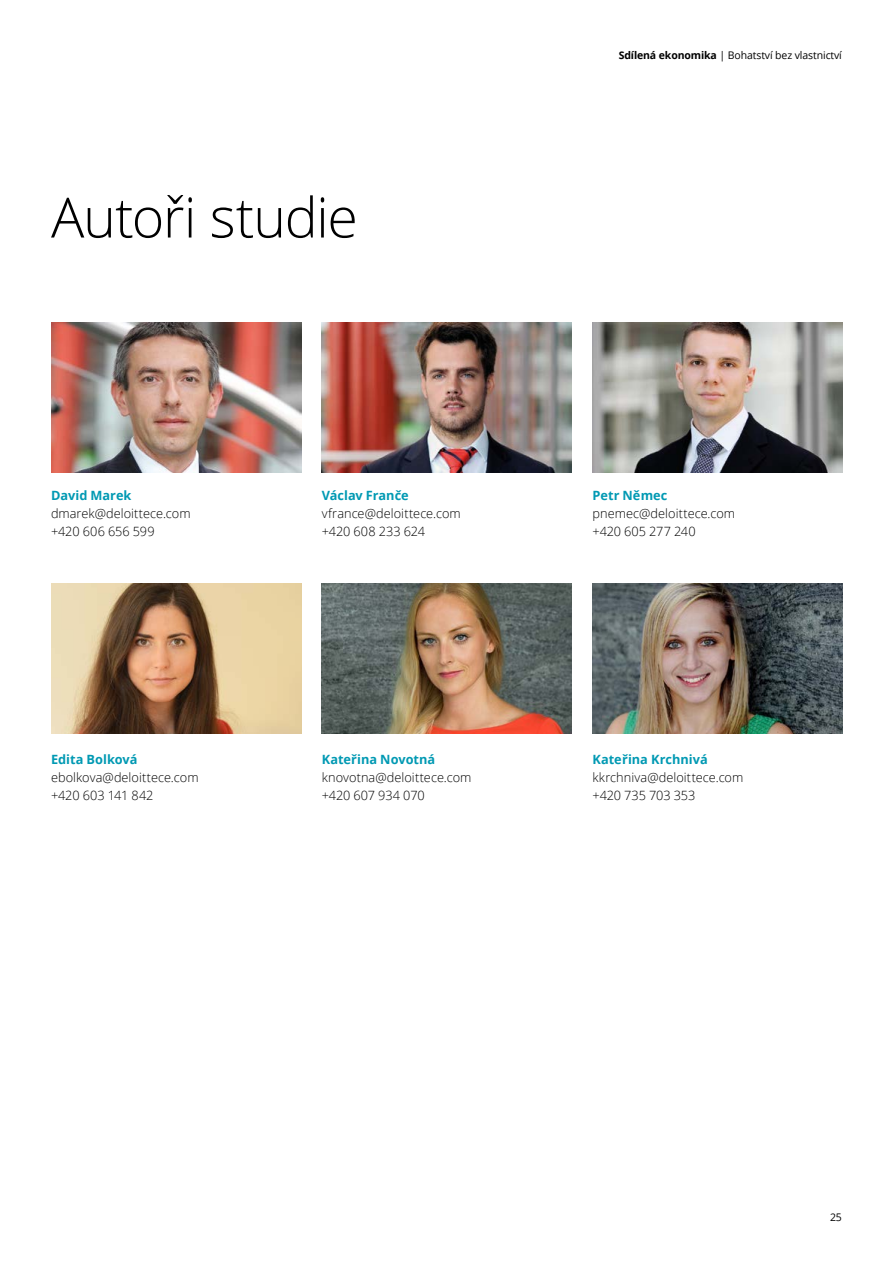
<style>
.page{position:relative;width:893px;height:1263px;background:#fff}
.page>*{position:absolute;margin:0;border:0;box-sizing:border-box;transform-origin:0 0}
.Story_heading_light{font:300 55.5px "Open Sans";letter-spacing:-.02em;color:#000}
.Body_copy__8_5_12pt{font:300 12.75px "Open Sans";color:#000}
.Subhead_A__8_5_12pt{font:700 12.75px "Open Sans";color:#0099b3}
.t1{font:10.5px "Open Sans";letter-spacing:-.01em;color:#000}
.s1{font-weight:700}
</style>
<div class="page">
<img style="left:51px;top:323px;width:250px;height:150px">
<img style="left:51px;top:583px;width:250px;height:150px">
<img style="left:321px;top:323px;width:250px;height:150px">
<img style="left:321px;top:583px;width:250px;height:150px">
<img style="left:592px;top:323px;width:251px;height:150px">
<img style="left:592px;top:583px;width:251px;height:150px">
<p class="Story_heading_light" style="left:51px;top:179px;width:308px">Autoři studie</p>
<p class="Subhead_A__8_5_12pt" style="left:51px;top:487px;width:82px">David Marek</p>
<p class="Body_copy__8_5_12pt" style="left:51px;top:505px;width:141px">dmarek@deloittece.com</p>
<p class="Body_copy__8_5_12pt" style="left:51px;top:523px;width:105px">+420 606 656 599</p>
<p class="Subhead_A__8_5_12pt" style="left:51px;top:751px;width:88px">Edita Bolková</p>
<p class="Body_copy__8_5_12pt" style="left:51px;top:769px;width:149px">ebolkova@deloittece.com</p>
<p class="Body_copy__8_5_12pt" style="left:51px;top:787px;width:104px">+420 603 141 842</p>
<p class="Subhead_A__8_5_12pt" style="left:322px;top:487px;width:89px">Václav Franče</p>
<p class="Body_copy__8_5_12pt" style="left:322px;top:505px;width:141px">vfrance@deloittece.com</p>
<p class="Body_copy__8_5_12pt" style="left:322px;top:523px;width:105px">+420 608 233 624</p>
<p class="Subhead_A__8_5_12pt" style="left:322px;top:751px;width:115px">Kateřina Novotná</p>
<p class="Body_copy__8_5_12pt" style="left:322px;top:769px;width:151px">knovotna@deloittece.com</p>
<p class="Body_copy__8_5_12pt" style="left:322px;top:787px;width:104px">+420 607 934 070</p>
<p class="t1" style="left:619px;top:48px;width:225px"><span class="s1">Sdílená ekonomika</span> | Bohatství bez vlastnictví</p>
<p class="Subhead_A__8_5_12pt" style="left:592px;top:487px;width:76px">Petr Němec</p>
<p class="Body_copy__8_5_12pt" style="left:592px;top:505px;width:144px">pnemec@deloittece.com</p>
<p class="Body_copy__8_5_12pt" style="left:592px;top:523px;width:105px">+420 605 277 240</p>
<p class="Subhead_A__8_5_12pt" style="left:592px;top:751px;width:117px">Kateřina Krchnivá</p>
<p class="Body_copy__8_5_12pt" style="left:592px;top:769px;width:152px">kkrchniva@deloittece.com</p>
<p class="Body_copy__8_5_12pt" style="left:592px;top:787px;width:104px">+420 735 703 353</p>
<p class="t1" style="left:830px;top:1210px;width:13px">25</p>
</div>
